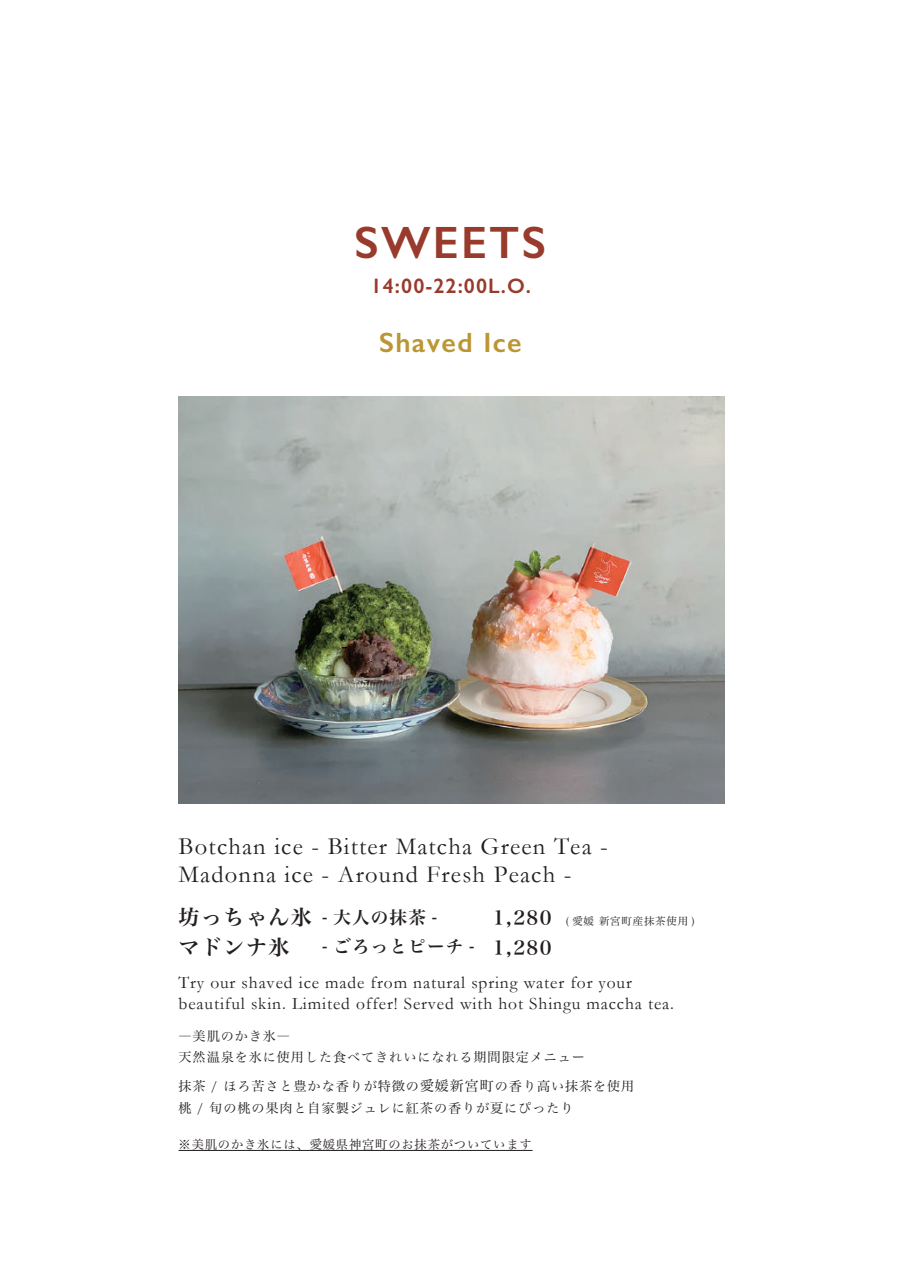
<style>
.page{position:relative;width:903px;height:1275px;background:#fff}
.page>*{position:absolute;margin:0;border:0;box-sizing:border-box;transform-origin:0 0}
.t1{font:600 45.5px "Gill Sans";letter-spacing:.05em;color:#983a2c}
.t2{font:600 28px "Gill Sans";letter-spacing:.05em;color:#bb9632}
.t3{font:24.5px/28px "Garamond";letter-spacing:.05em;color:#231f20}
.t4{font:600 21px "Gill Sans";letter-spacing:.05em;color:#983a2c}
.t5{font:19.25px/29.8px "Hira Min Pro W6";letter-spacing:.07em;color:#231f20}
.t6{font:17.5px/21px "Garamond";letter-spacing:.05em;color:#231f20}
.t7{font:17.5px/29.8px "Hira Min Pro W6";letter-spacing:.07em;color:#231f20}
.t8{font:13.12px/21px "Hira Min Pro W3";letter-spacing:.07em;color:#231f20}
.t9{font:12.25px "Hira Min Pro W3";letter-spacing:.07em;color:#231f20}
.t10{font:10.5px "Hira Min Pro W3";letter-spacing:.07em;color:#231f20}
.s1{font-size:21px}
.s2{font-size:14px}
</style>
<div class="page">
<hr style="left:179px;top:1150px;width:353px;height:1px;background:#231f20">
<img style="left:179px;top:397px;width:545px;height:407px">
<h1 class="t1" style="left:354px;top:215px;width:193px">SWEETS</h1>
<p class="t4" style="left:371px;top:273px;width:162px">14:00-22:00L.O.</p>
<h2 class="t2" style="left:379px;top:326px;width:144px">Shaved Ice</h2>
<h3 class="t3" style="left:179px;top:832px;width:431px">Botchan ice - Bitter Matcha Green Tea -<br>Madonna ice - Around Fresh Peach -</h3>
<p class="t7" style="left:179px;top:901px;width:298px"><span class="s1">坊っちゃん氷</span> - 大人の抹茶 -<br><span class="s1">マドンナ氷 　</span>- ごろっとピーチ -</p>
<p class="t5" style="left:493px;top:901px;width:60px">1,280<br>1,280</p>
<p class="t10" style="left:566px;top:912px;width:131px">( 愛媛 新宮町産抹茶使用 )</p>
<p class="t6" style="left:179px;top:972px;width:497px">Try our shaved ice made from natural spring water for your beautiful skin. Limited offer! Served with hot Shingu maccha tea.</p>
<p class="t8" style="left:179px;top:1024px;width:408px">―美肌のかき氷―<br>天然温泉を氷に使用した食べてきれいになれる期間限定メニュー</p>
<p class="t8" style="left:179px;top:1073px;width:457px;line-height:22.4px">抹茶 / ほろ苦さと豊かな香りが特徴の<span class="s2">愛媛新宮町</span>の香り高い抹茶を使用桃 / 旬の桃の果肉と自家製ジュレに紅茶の香りが夏にぴったり</p>
<p class="t9" style="left:179px;top:1134px;width:355px">※美肌のかき氷には、愛媛県神宮町のお抹茶がついています</p>
</div>
